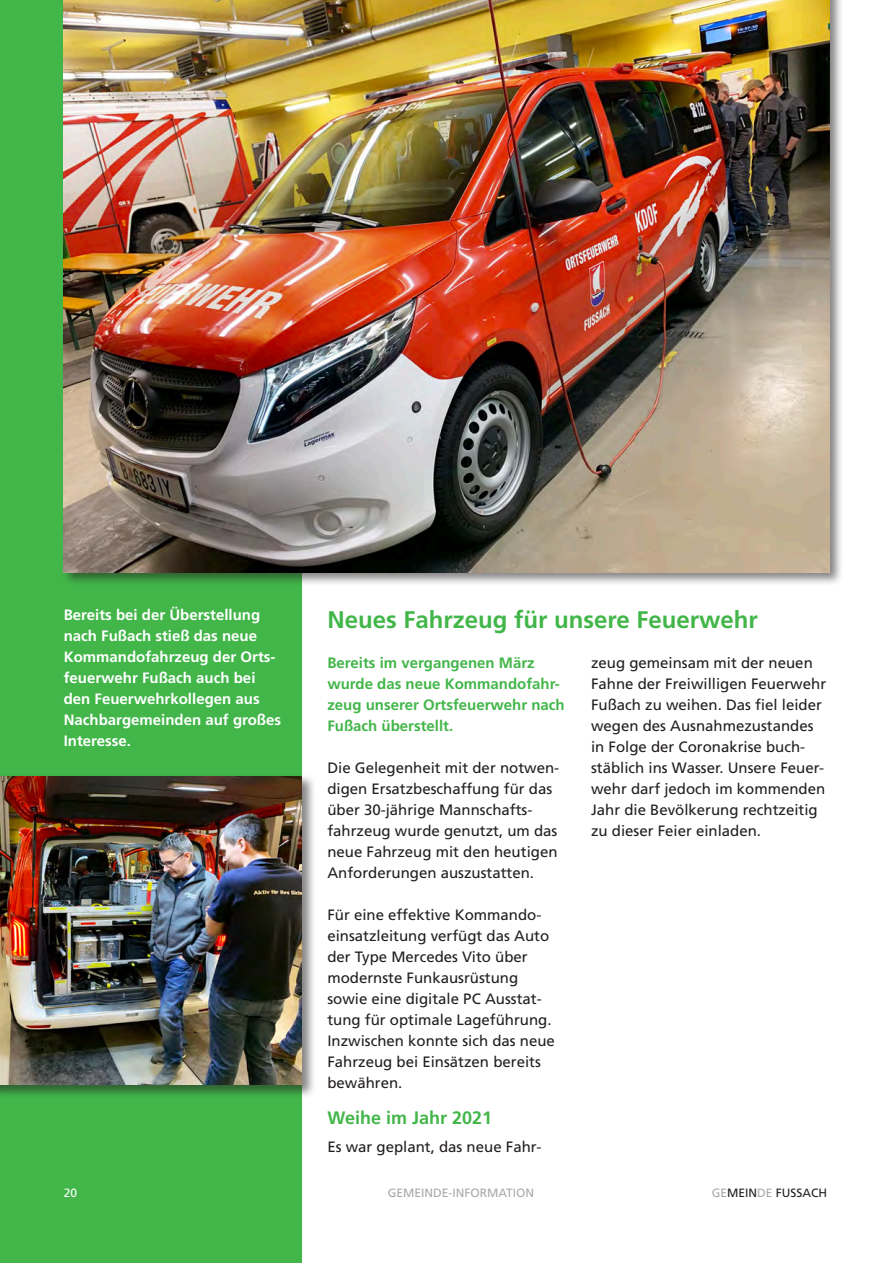
<style>
.page{position:relative;width:893px;height:1263px;background:#fff}
.page>*{position:absolute;margin:0;border:0;box-sizing:border-box;transform-origin:0 0}
.Titel_16_pkt{font:700 24px "Frutiger";color:#42b649}
.Zwiti{font:700 18px "Frutiger";color:#42b649}
.t1{font:15px/21px "Frutiger";color:#231f20}
.hfett_weiß{font:700 15px/21px "Frutiger";color:#fff}
.Vorspann{font:700 15px/21px "Frutiger";color:#42b649}
.BU{font:12px "Frutiger";color:#a8a9ad}
.BU-2{font:12px "Frutiger";color:#231f20}
.BU-3{font:12px "Frutiger";color:#fff}
.s1{color:#a8a9ad}
</style>
<div class="page">
<div style="left:0;top:0;width:302px;height:1263px;background:#42b649"></div>
<div style="left:62px;top:0;width:781px;height:586px;background:#231f20;opacity:.55"></div>
<img style="left:64px;top:0;width:765px;height:572px">
<div style="left:0;top:774px;width:316px;height:325px;background:#231f20;opacity:.55"></div>
<img style="left:0;top:776px;width:302px;height:309px">
<p class="hfett_weiß" style="left:64px;top:604px;width:219px">Bereits bei der Überstellung nach Fußach stieß das neue<br>Kommandofahrzeug der Orts&shy;feuerwehr Fußach auch bei den Feuerwehrkollegen aus<br>Nachbargemeinden auf großes<br>Interesse.</p>
<p class="Titel_16_pkt" style="left:327px;top:605px;width:432px">Neues Fahrzeug für unsere Feuerwehr</p>
<p class="Vorspann" style="left:327px;top:652px;width:239px">Bereits im vergangenen März wurde das neue Kommandofahr&shy;zeug unserer Ortsfeuerwehr nach<br>Fußach überstellt.</p>
<p class="t1" style="left:327px;top:757px;width:233px">Die Gelegenheit mit der notwen&shy;digen Ersatzbeschaffung für das über 30-jährige Mannschafts&shy;fahrzeug wurde genutzt, um das neue Fahrzeug mit den heutigen<br>Anforderungen auszustatten.</p>
<p class="t1" style="left:327px;top:904px;width:229px">Für eine effektive Kommando&shy;einsatzleitung verfügt das Auto der Type Mercedes Vito über modernste Funkausrüstung sowie eine digitale PC Ausstat&shy;tung für optimale Lageführung.<br>Inzwischen konnte sich das neue<br>Fahrzeug bei Einsätzen bereits bewähren.</p>
<p class="Zwiti" style="left:327px;top:1107px;width:166px">Weihe im Jahr 2021</p>
<p class="t1" style="left:327px;top:1136px;width:215px">Es war geplant, das neue Fahr-</p>
<p class="t1" style="left:591px;top:652px;width:237px">zeug gemeinsam mit der neuen<br>Fahne der Freiwilligen Feuerwehr<br>Fußach zu weihen. Das fiel leider wegen des Ausnahmezustandes in Folge der Coronakrise buch&shy;stäblich ins Wasser. Unsere Feuer&shy;wehr darf jedoch im kommenden<br>Jahr die Bevölkerung rechtzeitig zu dieser Feier einladen.</p>
<p class="BU-3" style="left:64px;top:1186px;width:15px">20</p>
<p class="BU" style="left:388px;top:1186px;width:148px">GEMEINDE-INFORMATION</p>
<p class="BU-2" style="left:712px;top:1186px;width:117px"><span class="s1">GE</span>MEIN<span class="s1">DE</span> FUSSACH</p>
</div>
